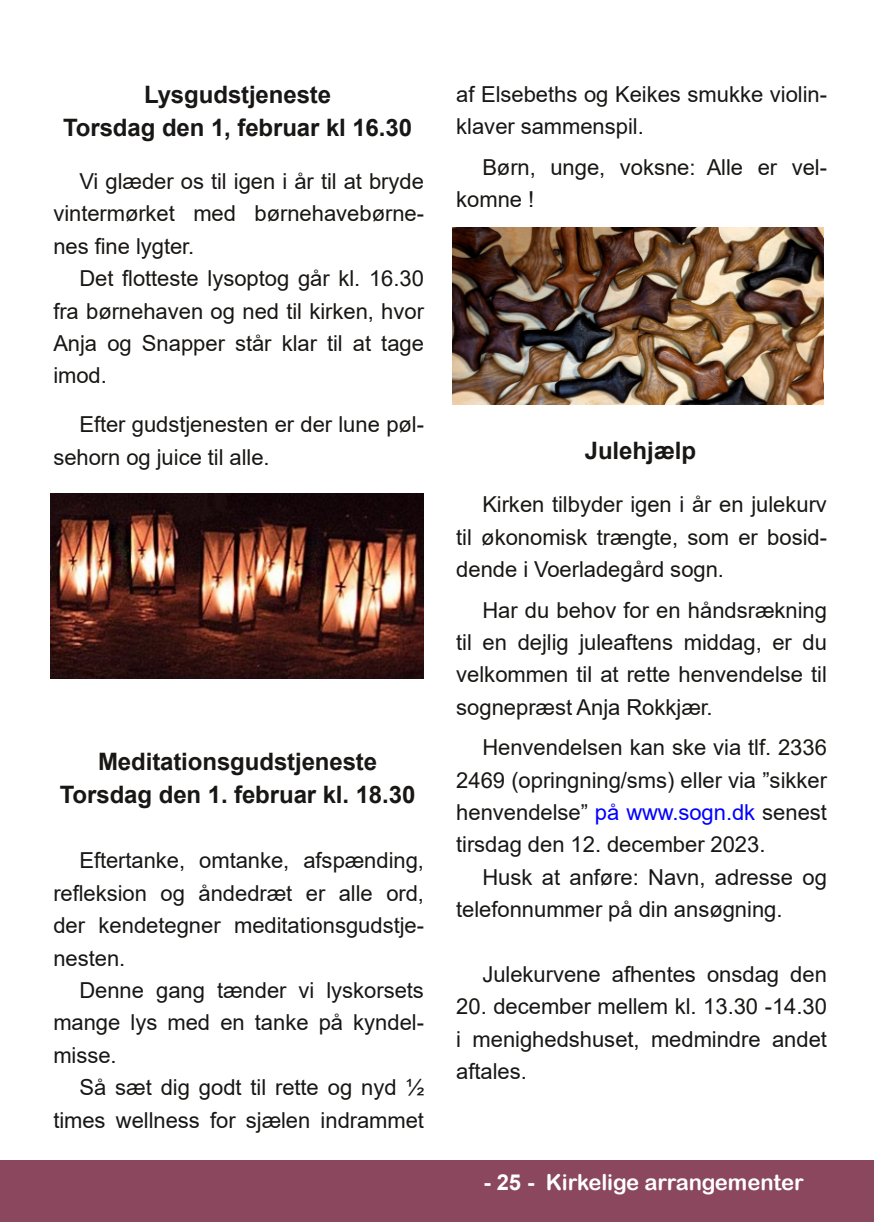
<style>
.page{position:relative;width:874px;height:1225px;background:#fff}
.page>*{position:absolute;margin:0;border:0;box-sizing:border-box;transform-origin:0 0}
.t1{font:700 24px/32.8px "Arial";letter-spacing:-.005em;color:#181715;text-align:center}
.t2{font:22px/32.4px "Arial";color:#181715;text-align:justify}
.t3{font:22px "Arial Rounded MT Bold";letter-spacing:-.005em;color:#fff}
.s1{color:#00f}
.s2{font-family:"Arial";font-weight:700}
</style>
<div class="page">
<div style="left:0;top:1160px;width:873px;height:61px;background:#8b475d"></div>
<img style="left:452px;top:227px;width:371px;height:178px">
<img style="left:50px;top:493px;width:373px;height:186px">
<p class="t1" style="left:63px;top:78px;width:350px">Lysgudstjeneste<br>Torsdag den 1, februar kl 16.30</p>
<p class="t2" style="left:53px;top:165px;width:372px;text-indent:26px">Vi glæder os til igen i år til at bryde vintermørket med børnehavebørne&shy;nes fine lygter.</p>
<p class="t2" style="left:53px;top:262px;width:372px;text-indent:26px">Det flotteste lysoptog går kl. 16.30 fra børnehaven og ned til kirken, hvor Anja og Snapper står klar til at tage imod.</p>
<p class="t2" style="left:53px;top:408px;width:372px;text-indent:26px">Efter gudstjenesten er der lune pøl&shy;sehorn og juice til alle.</p>
<p class="t1" style="left:60px;top:745px;width:357px">Meditationsgudstjeneste<br>Torsdag den 1. februar kl. 18.30</p>
<p class="t2" style="left:53px;top:844px;width:372px;text-indent:26px">Eftertanke, omtanke, afspænding, refleksion og åndedræt er alle ord, der kendetegner meditationsgudstje&shy;nesten.</p>
<p class="t2" style="left:53px;top:974px;width:372px;text-indent:26px">Denne gang tænder vi lyskorsets mange lys med en tanke på kyndel&shy;misse.</p>
<p class="t2" style="left:53px;top:1071px;width:372px;text-align:right">Så sæt dig godt til rette og nyd ½ times wellness for sjælen indrammet</p>
<p class="t2" style="left:456px;top:78px;width:372px">af Elsebeths og Keikes smukke violin&shy;klaver sammenspil.</p>
<p class="t2" style="left:456px;top:151px;width:372px;text-indent:26px">Børn, unge, voksne: Alle er vel&shy;komne !</p>
<p class="t1" style="left:584px;top:434px;width:113px">Julehjælp</p>
<p class="t2" style="left:456px;top:488px;width:372px;text-indent:26px">Kirken tilbyder igen i år en julekurv til økonomisk trængte, som er bosid&shy;dende i Voerladegård sogn.</p>
<p class="t2" style="left:456px;top:593px;width:372px;text-indent:26px">Har du behov for en håndsrækning til en dejlig juleaftens middag, er du velkommen til at rette henvendelse til sognepræst Anja Rokkjær.</p>
<p class="t2" style="left:456px;top:731px;width:372px;text-indent:26px">Henvendelsen kan ske via tlf. 2336<br>2469 (opringning/sms) eller via ”sikker henvendelse” <span class="s1">på www.sogn.dk</span> senest tirsdag den 12. december 2023.</p>
<p class="t2" style="left:456px;top:861px;width:372px;text-indent:26px">Husk at anføre: Navn, adresse og telefonnummer på din ansøgning.</p>
<p class="t2" style="left:482px;top:958px;width:346px">Julekurvene afhentes onsdag den</p>
<p class="t2" style="left:456px;top:990px;width:372px">20. december mellem kl. 13.30 -14.30 i menighedshuset, medmindre andet aftales.</p>
<p class="t3" style="left:483px;top:1169px;width:322px"><span class="s2">- 25 -</span> Kirkelige arrangementer</p>
</div>
